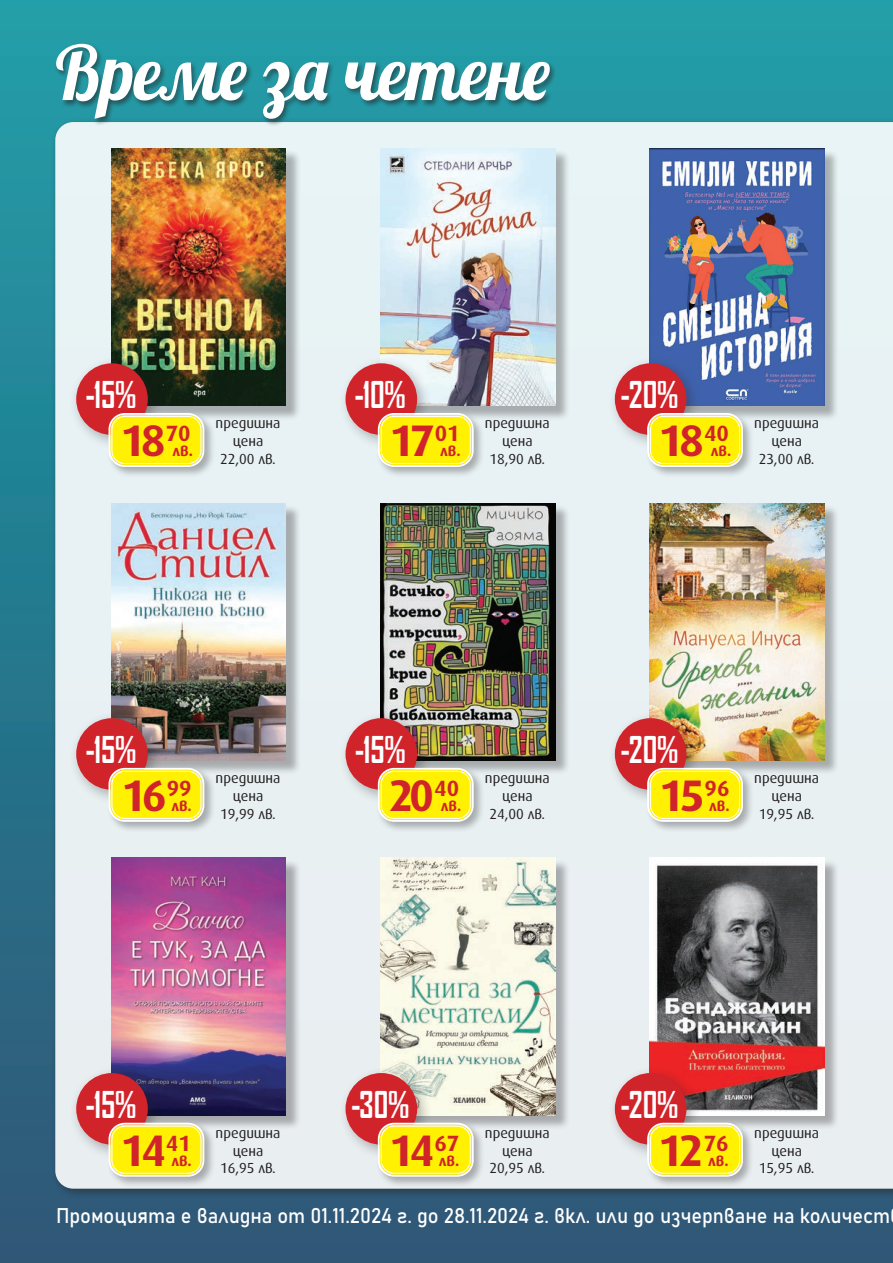
<style>
.page{position:relative;width:893px;height:1263px;background:#fff}
.page>*{position:absolute;margin:0;border:0;box-sizing:border-box;transform-origin:0 0}
.t1{font:75px "Lobster";color:#fff;scale:.95 1}
.t2{font:700 44.25px "Hermes Bg";letter-spacing:-.1em;color:#d1232a}
.t3{font:700 35.4px "Agency FB";color:#fff;scale:.89 1}
.t4{font:21px "Bahnschrift";letter-spacing:-.005em;color:#fff;scale:.95 1}
.t5{font:700 15px "Hermes Bg";letter-spacing:-.01em;color:#d1232a}
.t6{font:14.55px/17.5px "Hermes Bg";color:#231f20;text-align:center}
</style>
<div class="page">
<div style="left:0;top:0;width:893px;height:1263px;background:linear-gradient(to bottom,#209ea8,#2e5575)"></div>
<div style="left:55px;top:122px;width:838px;height:1067px;background:#e8f1f3"></div>
<div style="left:54px;top:42px;width:504px;height:84px;background:#231f20;opacity:.55"></div>
<div style="left:652px;top:150px;width:187px;height:271px;background:#231f20;opacity:.33"></div>
<img style="left:650px;top:148px;width:174px;height:257px">
<div style="left:608px;top:356px;width:94px;height:95px;background:#231f20;opacity:.33"></div>
<div style="left:615px;top:363px;width:71px;height:72px;background:#d1232a;border-radius:50%"></div>
<div style="left:645px;top:411px;width:110px;height:67px;background:#231f20;opacity:.33"></div>
<div style="left:649px;top:415px;width:92px;height:50px;background:#fff101;border-radius:15px"></div>
<div style="left:647px;top:413px;width:96px;height:54px;border:2px solid #fff;border-radius:16px"></div>
<div style="left:650px;top:416px;width:90px;height:48px;border:1px solid #fff;border-radius:13px"></div>
<div style="left:113px;top:150px;width:188px;height:271px;background:#231f20;opacity:.33"></div>
<img style="left:111px;top:148px;width:175px;height:257px">
<div style="left:69px;top:356px;width:95px;height:95px;background:#231f20;opacity:.33"></div>
<div style="left:76px;top:363px;width:72px;height:72px;background:#d1232a;border-radius:50%"></div>
<div style="left:107px;top:411px;width:109px;height:67px;background:#231f20;opacity:.33"></div>
<div style="left:110px;top:415px;width:92px;height:50px;background:#fff101;border-radius:15px"></div>
<div style="left:108px;top:413px;width:96px;height:54px;border:2px solid #fff;border-radius:16px"></div>
<div style="left:112px;top:416px;width:89px;height:48px;border:1px solid #fff;border-radius:13px"></div>
<div style="left:383px;top:150px;width:187px;height:271px;background:#231f20;opacity:.33"></div>
<img style="left:381px;top:148px;width:174px;height:257px">
<div style="left:338px;top:356px;width:95px;height:95px;background:#231f20;opacity:.33"></div>
<div style="left:346px;top:363px;width:71px;height:72px;background:#d1232a;border-radius:50%"></div>
<div style="left:376px;top:411px;width:109px;height:67px;background:#231f20;opacity:.33"></div>
<div style="left:380px;top:415px;width:92px;height:50px;background:#fff101;border-radius:15px"></div>
<div style="left:378px;top:413px;width:96px;height:54px;border:2px solid #fff;border-radius:16px"></div>
<div style="left:381px;top:416px;width:90px;height:48px;border:1px solid #fff;border-radius:13px"></div>
<div style="left:383px;top:860px;width:187px;height:270px;background:#231f20;opacity:.33"></div>
<img style="left:381px;top:858px;width:174px;height:257px">
<div style="left:338px;top:1066px;width:95px;height:94px;background:#231f20;opacity:.33"></div>
<div style="left:346px;top:1073px;width:71px;height:72px;background:#d1232a;border-radius:50%"></div>
<div style="left:376px;top:1121px;width:109px;height:67px;background:#231f20;opacity:.33"></div>
<div style="left:380px;top:1124px;width:92px;height:51px;background:#fff101;border-radius:15px"></div>
<div style="left:378px;top:1123px;width:96px;height:54px;border:2px solid #fff;border-radius:16px"></div>
<div style="left:381px;top:1126px;width:90px;height:47px;border:1px solid #fff;border-radius:13px"></div>
<div style="left:113px;top:860px;width:188px;height:270px;background:#231f20;opacity:.33"></div>
<img style="left:111px;top:858px;width:175px;height:257px">
<div style="left:69px;top:1066px;width:95px;height:94px;background:#231f20;opacity:.33"></div>
<div style="left:76px;top:1073px;width:72px;height:72px;background:#d1232a;border-radius:50%"></div>
<div style="left:107px;top:1121px;width:109px;height:67px;background:#231f20;opacity:.33"></div>
<div style="left:110px;top:1124px;width:92px;height:51px;background:#fff101;border-radius:15px"></div>
<div style="left:108px;top:1123px;width:96px;height:54px;border:2px solid #fff;border-radius:16px"></div>
<div style="left:112px;top:1126px;width:89px;height:47px;border:1px solid #fff;border-radius:13px"></div>
<div style="left:113px;top:505px;width:188px;height:271px;background:#231f20;opacity:.33"></div>
<img style="left:111px;top:503px;width:175px;height:257px">
<div style="left:69px;top:711px;width:95px;height:94px;background:#231f20;opacity:.33"></div>
<div style="left:76px;top:718px;width:72px;height:72px;background:#d1232a;border-radius:50%"></div>
<div style="left:107px;top:766px;width:109px;height:67px;background:#231f20;opacity:.33"></div>
<div style="left:110px;top:770px;width:92px;height:50px;background:#fff101;border-radius:15px"></div>
<div style="left:108px;top:768px;width:96px;height:54px;border:2px solid #fff;border-radius:16px"></div>
<div style="left:112px;top:771px;width:89px;height:48px;border:1px solid #fff;border-radius:13px"></div>
<div style="left:652px;top:860px;width:187px;height:270px;background:#231f20;opacity:.33"></div>
<img style="left:650px;top:858px;width:174px;height:257px">
<div style="left:608px;top:1066px;width:94px;height:94px;background:#231f20;opacity:.33"></div>
<div style="left:615px;top:1073px;width:71px;height:72px;background:#d1232a;border-radius:50%"></div>
<div style="left:645px;top:1121px;width:110px;height:67px;background:#231f20;opacity:.33"></div>
<div style="left:649px;top:1124px;width:92px;height:51px;background:#fff101;border-radius:15px"></div>
<div style="left:647px;top:1123px;width:96px;height:54px;border:2px solid #fff;border-radius:16px"></div>
<div style="left:650px;top:1126px;width:90px;height:47px;border:1px solid #fff;border-radius:13px"></div>
<div style="left:383px;top:505px;width:187px;height:271px;background:#231f20;opacity:.33"></div>
<img style="left:381px;top:503px;width:174px;height:257px">
<div style="left:338px;top:711px;width:95px;height:94px;background:#231f20;opacity:.33"></div>
<div style="left:346px;top:718px;width:71px;height:72px;background:#d1232a;border-radius:50%"></div>
<div style="left:376px;top:766px;width:109px;height:67px;background:#231f20;opacity:.33"></div>
<div style="left:380px;top:770px;width:92px;height:50px;background:#fff101;border-radius:15px"></div>
<div style="left:378px;top:768px;width:96px;height:54px;border:2px solid #fff;border-radius:16px"></div>
<div style="left:381px;top:771px;width:90px;height:48px;border:1px solid #fff;border-radius:13px"></div>
<div style="left:652px;top:505px;width:187px;height:271px;background:#231f20;opacity:.33"></div>
<img style="left:650px;top:503px;width:174px;height:257px">
<div style="left:608px;top:711px;width:94px;height:94px;background:#231f20;opacity:.33"></div>
<div style="left:615px;top:718px;width:71px;height:72px;background:#d1232a;border-radius:50%"></div>
<div style="left:645px;top:766px;width:110px;height:67px;background:#231f20;opacity:.33"></div>
<div style="left:649px;top:770px;width:92px;height:50px;background:#fff101;border-radius:15px"></div>
<div style="left:647px;top:768px;width:96px;height:54px;border:2px solid #fff;border-radius:16px"></div>
<div style="left:650px;top:771px;width:90px;height:48px;border:1px solid #fff;border-radius:13px"></div>
<h1 class="t1" style="left:55px;top:25px;width:523px">Време за четене</h1>
<h3 class="t3" style="left:85px;top:373px;width:58px">-15%</h3>
<h2 class="t2" style="left:120px;top:416px;width:72px">18<sup>70</sup></h2>
<p class="t5" style="left:173px;top:442px;width:22px">лв.</p>
<p class="t6" style="left:216px;top:415px;width:66px">предишна цена<br>22,00 лв.</p>
<h3 class="t3" style="left:355px;top:373px;width:59px">-10%</h3>
<h2 class="t2" style="left:389px;top:416px;width:72px">17<sup>01</sup></h2>
<p class="t5" style="left:440px;top:442px;width:22px">лв.</p>
<p class="t6" style="left:485px;top:415px;width:66px">предишна цена<br>18,90 лв.</p>
<h3 class="t3" style="left:621px;top:373px;width:66px">-20%</h3>
<h2 class="t2" style="left:659px;top:416px;width:72px">18<sup>40</sup></h2>
<p class="t5" style="left:711px;top:442px;width:22px">лв.</p>
<p class="t6" style="left:754px;top:415px;width:66px">предишна цена<br>23,00 лв.</p>
<h3 class="t3" style="left:85px;top:728px;width:58px">-15%</h3>
<h2 class="t2" style="left:121px;top:771px;width:72px">16<sup>99</sup></h2>
<p class="t5" style="left:171px;top:797px;width:22px">лв.</p>
<p class="t6" style="left:216px;top:770px;width:66px">предишна цена<br>19,99 лв.</p>
<h3 class="t3" style="left:355px;top:728px;width:58px">-15%</h3>
<h2 class="t2" style="left:389px;top:771px;width:72px">20<sup>40</sup></h2>
<p class="t5" style="left:441px;top:797px;width:22px">лв.</p>
<p class="t6" style="left:485px;top:770px;width:66px">предишна цена<br>24,00 лв.</p>
<h3 class="t3" style="left:621px;top:728px;width:66px">-20%</h3>
<h2 class="t2" style="left:659px;top:771px;width:72px">15<sup>96</sup></h2>
<p class="t5" style="left:709px;top:797px;width:22px">лв.</p>
<p class="t6" style="left:754px;top:770px;width:66px">предишна цена<br>19,95 лв.</p>
<h3 class="t3" style="left:85px;top:1082px;width:58px">-15%</h3>
<h2 class="t2" style="left:120px;top:1125px;width:72px">14<sup>41</sup></h2>
<p class="t5" style="left:171px;top:1152px;width:22px">лв.</p>
<p class="t6" style="left:216px;top:1124px;width:66px">предишна цена<br>16,95 лв.</p>
<h3 class="t3" style="left:351px;top:1082px;width:67px">-30%</h3>
<h2 class="t2" style="left:389px;top:1125px;width:72px">14<sup>67</sup></h2>
<p class="t5" style="left:439px;top:1152px;width:22px">лв.</p>
<p class="t6" style="left:485px;top:1124px;width:66px">предишна цена<br>20,95 лв.</p>
<h3 class="t3" style="left:621px;top:1082px;width:66px">-20%</h3>
<h2 class="t2" style="left:658px;top:1125px;width:72px">12<sup>76</sup></h2>
<p class="t5" style="left:708px;top:1152px;width:22px">лв.</p>
<p class="t6" style="left:754px;top:1124px;width:66px">предишна цена<br>15,95 лв.</p>
<h3 class="t4" style="left:56px;top:1200px;width:879px">Промоцията е валидна от 01.11.2024 г. до 28.11.2024 г. вкл. или до изчерпване на количест</h3>
</div>
